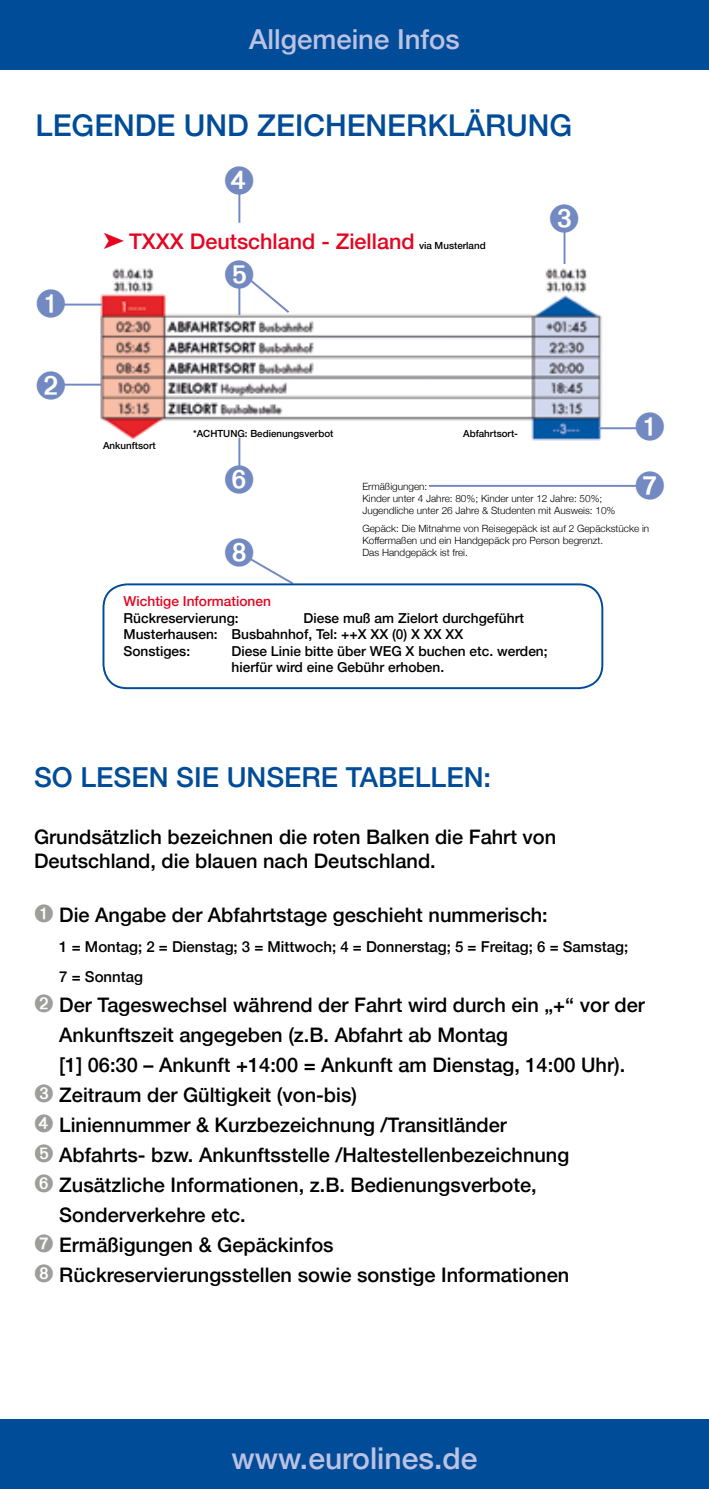
<style>
.page{position:relative;width:709px;height:1489px;background:#fff}
.page>*{position:absolute;margin:0;border:0;box-sizing:border-box;transform-origin:0 0}
.t1{font:500 30px "Helvetica Neue";color:#004c99}
.t2{font:500 30px "Helvetica Neue";color:#bbc2e2}
.t3{font:500 27.5px "Helvetica Neue";color:#004c99}
.t4{font:500 27.5px "Helvetica Neue";color:#bbc2e2}
.t5{font:500 21.5px "Helvetica Neue";color:#e40521}
.t6{font:500 20px/24px "Helvetica Neue";color:#000}
.t7{font:500 15px/30px "Helvetica Neue";color:#000}
.t8{font:500 13.75px/16.5px "Helvetica Neue";color:#000}
.t9{font:500 13.75px "Helvetica Neue";color:#e40521}
.t10{font:300 10px/12px "Helvetica Neue";color:#000}
.t11{font:500 9.75px "Helvetica Neue";color:#000}
.s1{font-size:9.75px;color:#000}
.s2{color:#9d9d9c}
</style>
<div class="page">
<div style="left:0;top:0;width:709px;height:69px;background:#004c99"></div>
<div style="left:0;top:1419px;width:709px;height:69px;background:#004c99"></div>
<img style="left:87px;top:252px;width:523px;height:202px">
<hr style="left:60px;top:303px;width:42px;height:2px;background:#7289c2">
<hr style="left:59px;top:383px;width:43px;height:2px;background:#7289c2">
<hr style="left:429px;top:485px;width:216px;height:2px;background:#7289c2">
<hr style="left:599px;top:427px;width:42px;height:2px;background:#7289c2">
<hr style="left:563px;top:229px;width:2px;height:35px;background:#7289c2">
<div style="left:102px;top:583px;width:501px;height:106px;border:2px solid #004c99;border-radius:24px"></div>
<hr style="left:238px;top:191px;width:2px;height:32px;background:#7289c2">
<hr style="left:238px;top:437px;width:2px;height:32px;background:#7289c2">
<svg style="left:636px;top:427px;width:6px;height:3px"></svg>
<svg style="left:59px;top:383px;width:6px;height:3px"></svg>
<svg style="left:225px;top:259px;width:66px;height:56px"></svg>
<svg style="left:636px;top:484px;width:10px;height:3px"></svg>
<svg style="left:225px;top:557px;width:70px;height:29px"></svg>
<h2 class="t4" style="left:249px;top:17px;width:212px">Allgemeine Infos</h2>
<h1 class="t1" style="left:35px;top:101px;width:538px">LEGENDE UND ZEICHENERKLÄRUNG</h1>
<p class="t5" style="left:103px;top:223px;width:384px">➤ TXXX Deutschland - Zielland <span class="s1">via Musterland</span></p>
<p class="t11" style="left:103px;top:437px;width:54px">Ankunftsort</p>
<p class="t11" style="left:193px;top:425px;width:142px">*ACHTUNG: Bedienungsverbot</p>
<p class="t11" style="left:463px;top:425px;width:56px">Abfahrtsort-</p>
<p class="t10" style="left:362px;top:479px;width:255px">Ermäßigungen:<br>Kinder unter 4 Jahre: 80%; Kinder unter 12 Jahre: 50%;<br>Jugendliche unter 26 Jahre &amp; Studenten mit Ausweis: 10%</p>
<p class="t10" style="left:362px;top:521px;width:288px">Gepäck: Die Mitnahme von Reisegepäck ist auf 2 Gepäckstücke in<br>Koffermaßen und ein Handgepäck pro Person begrenzt.<br>Das Handgepäck ist frei.</p>
<p class="t9" style="left:123px;top:590px;width:149px">Wichtige Informationen</p>
<p class="t8" style="left:123px;top:608px;width:117px">Rückreservierung:</p>
<p class="t8" style="left:123px;top:608px;width:402px;text-indent:180px">Diese muß am Zielort durchgeführt<br>Musterhausen: Busbahnhof, Tel: ++X XX (0) X XX XX<br>Sonstiges:</p>
<p class="t8" style="left:231px;top:641px;width:318px">Diese Linie bitte über WEG X buchen etc. werden; hierfür wird eine Gebühr erhoben.</p>
<h2 class="t3" style="left:34px;top:754px;width:458px">SO LESEN SIE UNSERE TABELLEN:</h2>
<p class="t6" style="left:34px;top:822px;width:524px">Grundsätzlich bezeichnen die roten Balken die Fahrt von<br>Deutschland, die blauen nach Deutschland.</p>
<p class="t6" style="left:34px;top:900px;width:515px"><span class="s2">➊</span> Die Angabe der Abfahrtstage geschieht nummerisch:</p>
<p class="t7" style="left:59px;top:930px;width:570px">1 = Montag; 2 = Dienstag; 3 = Mittwoch; 4 = Donnerstag; 5 = Freitag; 6 = Samstag;<br>7 = Sonntag</p>
<p class="t6" style="left:34px;top:990px;width:612px"><span class="s2">➋</span> Der Tageswechsel während der Fahrt wird durch ein „+“ vor der</p>
<p class="t6" style="left:59px;top:1020px;width:450px">Ankunftszeit angegeben (z.B. Abfahrt ab Montag</p>
<p class="t6" style="left:59px;top:1050px;width:567px">[1] 06:30 – Ankunft +14:00 = Ankunft am Dienstag, 14:00 Uhr).</p>
<p class="t6" style="left:34px;top:1080px;width:324px"><span class="s2">➌</span> Zeitraum der Gültigkeit (von-bis)</p>
<p class="t6" style="left:34px;top:1110px;width:474px"><span class="s2">➍</span> Liniennummer &amp; Kurzbezeichnung /Transitländer</p>
<p class="t6" style="left:34px;top:1140px;width:537px"><span class="s2">➎</span> Abfahrts- bzw. Ankunftsstelle /Haltestellenbezeichnung</p>
<p class="t6" style="left:34px;top:1170px;width:504px"><span class="s2">➏</span> Zusätzliche Informationen, z.B. Bedienungsverbote,</p>
<p class="t6" style="left:59px;top:1200px;width:188px">Sonderverkehre etc.</p>
<p class="t6" style="left:34px;top:1230px;width:301px"><span class="s2">➐</span> Ermäßigungen &amp; Gepäckinfos</p>
<p class="t6" style="left:34px;top:1260px;width:537px"><span class="s2">➑</span> Rückreservierungsstellen sowie sonstige Informationen</p>
<h1 class="t2" style="left:231px;top:1433px;width:247px">www.eurolines.de</h1>
</div>
